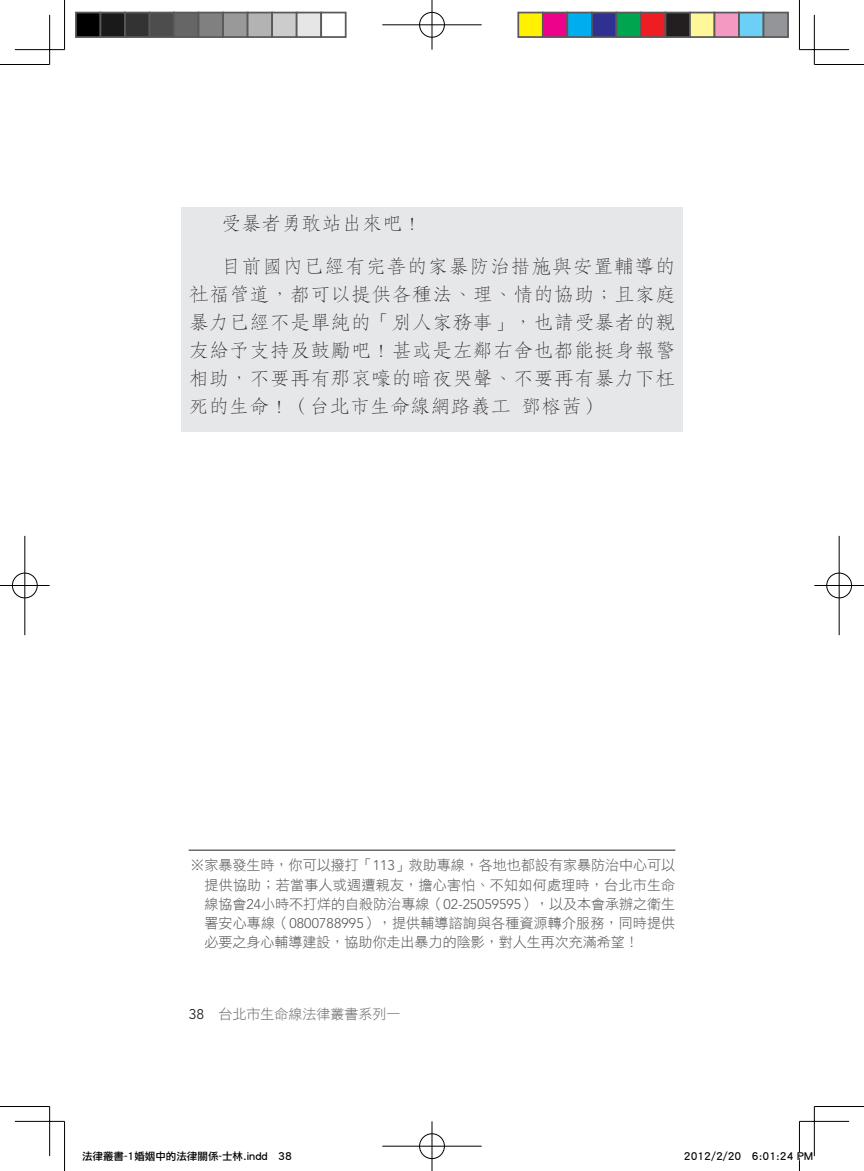
<style>
.page{position:relative;width:864px;height:1171px;background:#fff}
.page>*{position:absolute;margin:0;border:0;box-sizing:border-box;transform-origin:0 0}
.t1{font:19.07px/28px "DFPG Fang Song W2 MP BF";letter-spacing:.005em;color:#231f20;text-align:justify;scale:1.05 1}
.t2{font:14px/19.2px "DFPG Hei Lt MP BF";color:#57585a;text-align:justify}
.t3{font:14px "DFPG Hei Lt MP BF";color:#6c6d70}
.t4{font:14px "Avenir";color:#231f20}
.t5{font:10.5px "Li Hei Pro";color:#000}
.s1{font-family:"Avenir";font-weight:300}
</style>
<div class="page">
<div style="left:181px;top:207px;width:501px;height:225px;background:#e6e7e9"></div>
<hr style="left:189px;top:850px;width:486px;height:1px;background:#231f20">
<hr style="left:0;top:64px;width:50px;height:1px;background:#000">
<hr style="left:814px;top:64px;width:49px;height:1px;background:#000">
<hr style="left:0;top:1106px;width:50px;height:1px;background:#000">
<hr style="left:814px;top:1106px;width:49px;height:1px;background:#000">
<hr style="left:64px;top:0;width:1px;height:50px;background:#000">
<hr style="left:64px;top:1121px;width:1px;height:50px;background:#000">
<hr style="left:798px;top:0;width:1px;height:50px;background:#000">
<hr style="left:798px;top:1121px;width:1px;height:50px;background:#000">
<hr style="left:15px;top:49px;width:49px;height:1px;background:#000">
<hr style="left:799px;top:49px;width:49px;height:1px;background:#000">
<hr style="left:15px;top:1121px;width:49px;height:1px;background:#000">
<hr style="left:799px;top:1121px;width:49px;height:1px;background:#000">
<hr style="left:49px;top:15px;width:1px;height:49px;background:#000">
<hr style="left:49px;top:1106px;width:1px;height:50px;background:#000">
<hr style="left:813px;top:15px;width:1px;height:49px;background:#000">
<hr style="left:813px;top:1106px;width:1px;height:50px;background:#000">
<div style="left:418px;top:11px;width:27px;height:27px;border:2px solid #fff;border-radius:50%"></div>
<hr style="left:382px;top:24px;width:99px;height:2px;background:#fff">
<hr style="left:430px;top:0;width:3px;height:50px;background:#fff">
<div style="left:419px;top:12px;width:25px;height:25px;border:1px solid #000;border-radius:50%"></div>
<hr style="left:382px;top:25px;width:99px;height:1px;background:#000">
<hr style="left:431px;top:0;width:1px;height:50px;background:#000">
<div style="left:418px;top:1132px;width:27px;height:28px;border:2px solid #fff;border-radius:50%"></div>
<hr style="left:382px;top:1145px;width:99px;height:2px;background:#fff">
<hr style="left:430px;top:1121px;width:3px;height:50px;background:#fff">
<div style="left:419px;top:1133px;width:25px;height:26px;border:1px solid #000;border-radius:50%"></div>
<hr style="left:382px;top:1146px;width:99px;height:1px;background:#000">
<hr style="left:431px;top:1121px;width:1px;height:50px;background:#000">
<div style="left:11px;top:572px;width:27px;height:27px;border:2px solid #fff;border-radius:50%"></div>
<hr style="left:0;top:584px;width:50px;height:3px;background:#fff">
<hr style="left:24px;top:536px;width:2px;height:99px;background:#fff">
<div style="left:12px;top:573px;width:25px;height:25px;border:1px solid #000;border-radius:50%"></div>
<hr style="left:0;top:585px;width:50px;height:1px;background:#000">
<hr style="left:25px;top:536px;width:1px;height:99px;background:#000">
<div style="left:825px;top:572px;width:27px;height:27px;border:2px solid #fff;border-radius:50%"></div>
<hr style="left:814px;top:584px;width:49px;height:3px;background:#fff">
<hr style="left:837px;top:536px;width:3px;height:99px;background:#fff">
<div style="left:826px;top:573px;width:25px;height:25px;border:1px solid #000;border-radius:50%"></div>
<hr style="left:814px;top:585px;width:49px;height:1px;background:#000">
<hr style="left:838px;top:536px;width:1px;height:99px;background:#000">
<div style="left:76px;top:13px;width:24px;height:24px;background:#000"></div>
<div style="left:75px;top:12px;width:26px;height:26px;border:2px solid #595959"></div>
<div style="left:100px;top:13px;width:25px;height:24px;background:#1a1a1a"></div>
<div style="left:99px;top:12px;width:27px;height:26px;border:2px solid #595959"></div>
<div style="left:125px;top:13px;width:24px;height:24px;background:#333"></div>
<div style="left:124px;top:12px;width:26px;height:26px;border:2px solid #595959"></div>
<div style="left:149px;top:13px;width:25px;height:24px;background:#4d4d4d"></div>
<div style="left:148px;top:12px;width:27px;height:26px;border:2px solid #595959"></div>
<div style="left:174px;top:13px;width:24px;height:24px;background:#666"></div>
<div style="left:173px;top:12px;width:26px;height:26px;border:2px solid #595959"></div>
<div style="left:198px;top:13px;width:25px;height:24px;background:#808080"></div>
<div style="left:197px;top:12px;width:27px;height:26px;border:2px solid #595959"></div>
<div style="left:223px;top:13px;width:24px;height:24px;background:#999"></div>
<div style="left:222px;top:12px;width:26px;height:26px;border:2px solid #595959"></div>
<div style="left:247px;top:13px;width:25px;height:24px;background:#b3b3b3"></div>
<div style="left:246px;top:12px;width:27px;height:26px;border:2px solid #595959"></div>
<div style="left:272px;top:13px;width:24px;height:24px;background:#ccc"></div>
<div style="left:271px;top:12px;width:26px;height:26px;border:2px solid #595959"></div>
<div style="left:296px;top:13px;width:25px;height:24px;background:#e6e6e6"></div>
<div style="left:295px;top:12px;width:27px;height:26px;border:2px solid #595959"></div>
<div style="left:320px;top:12px;width:26px;height:26px;border:2px solid #595959"></div>
<div style="left:518px;top:13px;width:24px;height:24px;background:#fff101"></div>
<div style="left:517px;top:12px;width:26px;height:26px;border:2px solid #595959"></div>
<div style="left:542px;top:13px;width:25px;height:24px;background:#ed028c"></div>
<div style="left:541px;top:12px;width:27px;height:26px;border:2px solid #595959"></div>
<div style="left:567px;top:13px;width:24px;height:24px;background:#00aeef"></div>
<div style="left:566px;top:12px;width:26px;height:26px;border:2px solid #595959"></div>
<div style="left:591px;top:13px;width:25px;height:24px;background:#2e3092"></div>
<div style="left:590px;top:12px;width:27px;height:26px;border:2px solid #595959"></div>
<div style="left:616px;top:13px;width:24px;height:24px;background:#00a54f"></div>
<div style="left:615px;top:12px;width:26px;height:26px;border:2px solid #595959"></div>
<div style="left:640px;top:13px;width:25px;height:24px;background:#ee1d23"></div>
<div style="left:639px;top:12px;width:27px;height:26px;border:2px solid #595959"></div>
<div style="left:665px;top:13px;width:24px;height:24px;background:#231f20"></div>
<div style="left:664px;top:12px;width:26px;height:26px;border:2px solid #595959"></div>
<div style="left:689px;top:13px;width:25px;height:24px;background:#fff79a"></div>
<div style="left:688px;top:12px;width:27px;height:26px;border:2px solid #595959"></div>
<div style="left:714px;top:13px;width:24px;height:24px;background:#f499c2"></div>
<div style="left:713px;top:12px;width:26px;height:26px;border:2px solid #595959"></div>
<div style="left:738px;top:13px;width:25px;height:24px;background:#6bcff6"></div>
<div style="left:737px;top:12px;width:27px;height:26px;border:2px solid #595959"></div>
<div style="left:763px;top:13px;width:24px;height:24px;background:#939598"></div>
<div style="left:762px;top:12px;width:26px;height:26px;border:2px solid #595959"></div>
<svg style="left:798px;top:1151px;width:2px;height:10px"></svg>
<h1 class="t1" style="left:221px;top:209px;width:193px">受暴者勇敢站出來吧！</h1>
<h1 class="t1" style="left:189px;top:252px;width:464px;text-indent:32px">目前國內已經有完善的家暴防治措施與安置輔導的社福管道，都可以提供各種法、理、情的協助；且家庭暴力已經不是單純的「別人家務事」，也請受暴者的親友給予支持及鼓勵吧！甚或是左鄰右舍也都能挺身報警相助，不要再有那哀嚎的暗夜哭聲、不要再有暴力下枉死的生命！（台北市生命線網路義工鄧榕茜）</h1>
<p class="t2" style="left:204px;top:856px;width:472px;text-indent:-14px">※家暴發生時，你可以撥打「<span class="s1">113</span>」救助專線，各地也都設有家暴防治中心可以提供協助；若當事人或週遭親友，擔心害怕、不知如何處理時，台北市生命線協會<span class="s1">24</span>小時不打烊的自殺防治專線（<span class="s1">02-25059595</span>），以及本會承辦之衛生署安心專線（<span class="s1">0800788995</span>），提供輔導諮詢與各種資源轉介服務，同時提供必要之身心輔導建設，協助你走出暴力的陰影，對人生再次充滿希望！</p>
<p class="t4" style="left:189px;top:1006px;width:9px">38</p>
<p class="t3" style="left:218px;top:1007px;width:183px">台北市生命線法律叢書系列一</p>
<p class="t5" style="left:82px;top:1151px;width:211px">法律叢書-1婚姻中的法律關係-士林.indd 38</p>
<p class="t5" style="left:683px;top:1151px;width:131px">2012/2/20 6:01:24 PM</p>
</div>
